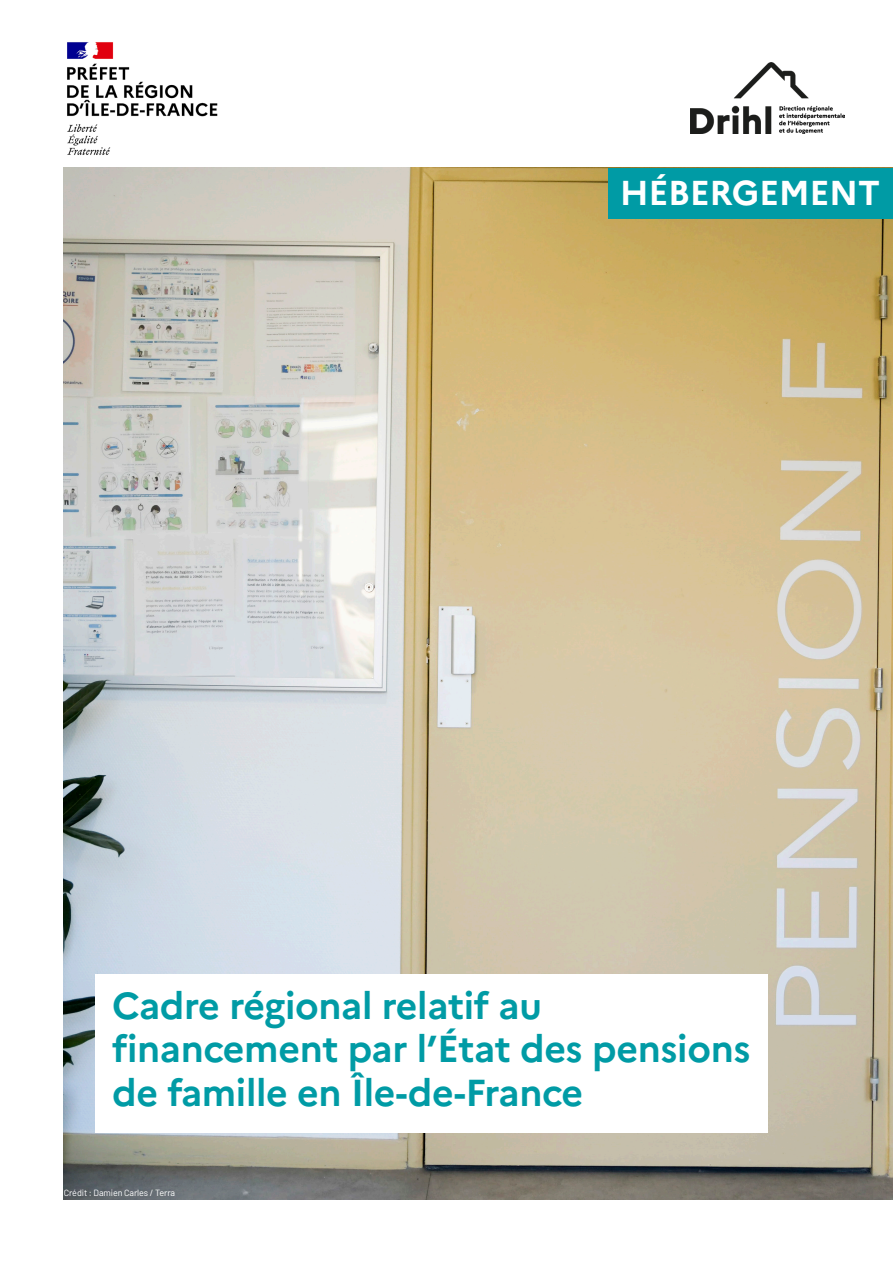
<style>
.page{position:relative;width:893px;height:1263px;background:#fff}
.page>*{position:absolute;margin:0;border:0;box-sizing:border-box;transform-origin:0 0}
.t1{font:700 37.5px/43.5px "Marianne";letter-spacing:-.01em;color:#009ba5}
.Grand_titre_de_rubrique{font:700 34.5px "Marianne";letter-spacing:-.01em;color:#fff}
.Note{font:9px "Barlow";letter-spacing:-.01em;color:#fff}
</style>
<div class="page">
<img style="left:64px;top:168px;width:829px;height:1031px">
<img style="left:67px;top:42px;width:151px;height:113px">
<div style="left:95px;top:974px;width:672px;height:158px;background:#fff"></div>
<div style="left:609px;top:168px;width:284px;height:51px;background:#009ba5"></div>
<img style="left:690px;top:63px;width:155px;height:70px">
<p class="Grand_titre_de_rubrique" style="left:620px;top:166px;width:262px">HÉBERGEMENT</p>
<p class="t1" style="left:112px;top:981px;width:640px">Cadre régional relatif au financement par l’État des pensions de famille en Île-de-France</p>
<p class="Note" style="left:64px;top:1186px;width:113px">Crédit : Damien Carles / Terra</p>
</div>
